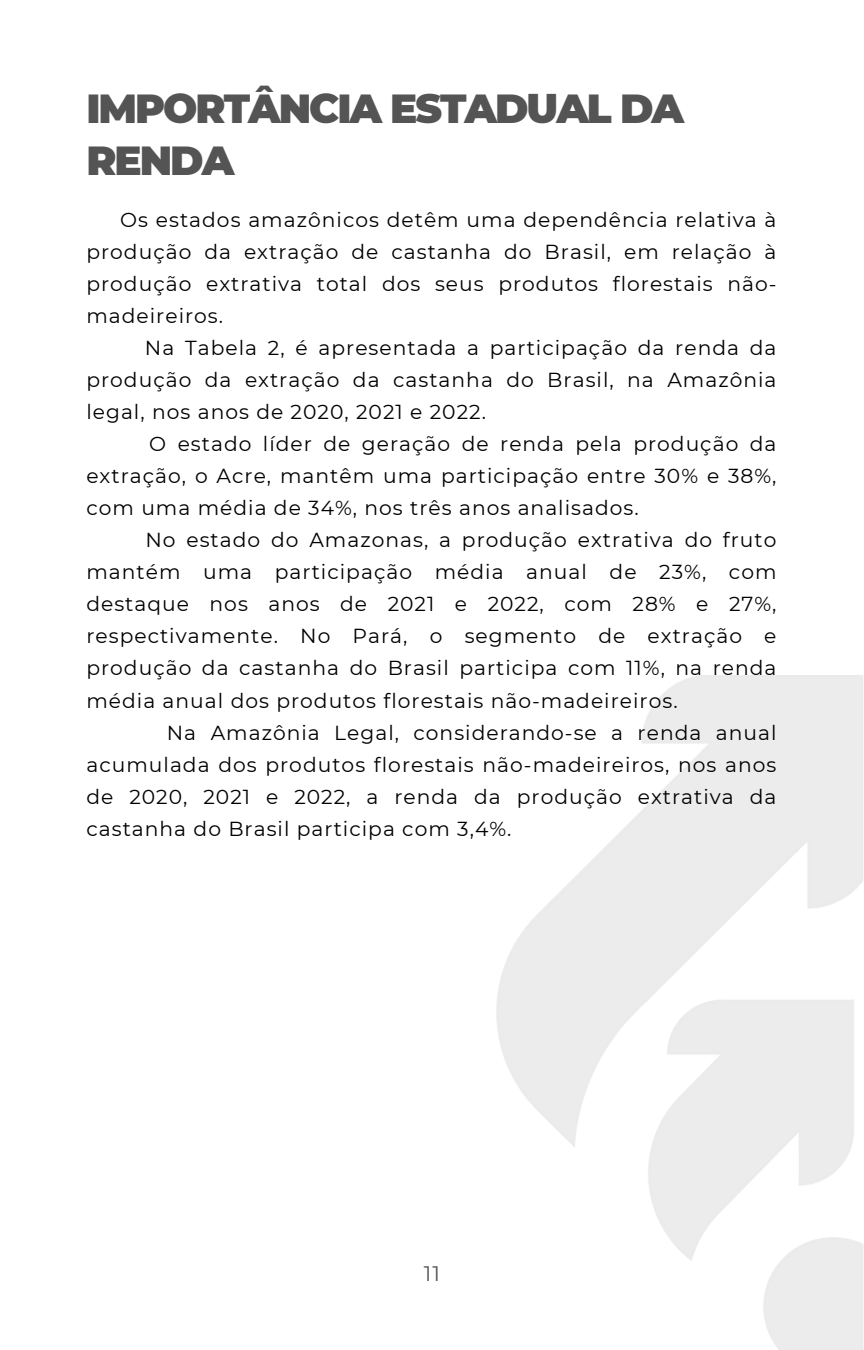
<style>
.page{position:relative;width:864px;height:1350px;background:#fff}
.page>*{position:absolute;margin:0;border:0;box-sizing:border-box;transform-origin:0 0}
.t1{font:900 40.5px/52.2px "Montserrat";letter-spacing:-.05em;color:#545454}
.t2{font:20.93px "Montserrat";color:#545454}
.t3{font:20.25px/31.9px "Montserrat";letter-spacing:.05em;color:#000;text-align:justify}
</style>
<div class="page">
<h1 class="t1" style="left:86px;top:80px;width:599px">IMPORTÂNCIA ESTADUAL DA<br>RENDA</h1>
<p class="t3" style="left:86px;top:203px;width:692px;text-indent:34px">Os estados amazônicos detêm uma dependência relativa à produção da extração de castanha do Brasil, em relação à produção extrativa total dos seus produtos florestais não&shy;madeireiros.</p>
<p class="t3" style="left:86px;top:331px;width:692px;text-indent:59px">Na Tabela 2, é apresentada a participação da renda da produção da extração da castanha do Brasil, na Amazônia legal, nos anos de 2020, 2021 e 2022.</p>
<p class="t3" style="left:86px;top:427px;width:692px;text-indent:63px">O estado líder de geração de renda pela produção da extração, o Acre, mantêm uma participação entre 30% e 38%, com uma média de 34%, nos três anos analisados.</p>
<p class="t3" style="left:86px;top:523px;width:692px;text-indent:59px">No estado do Amazonas, a produção extrativa do fruto mantém uma participação média anual de 23%, com destaque nos anos de 2021 e 2022, com 28% e 27%, respectivamente. No Pará, o segmento de extração e produção da castanha do Brasil participa com 11%, na renda média anual dos produtos florestais não-madeireiros.</p>
<p class="t3" style="left:86px;top:716px;width:692px;text-indent:80px">Na Amazônia Legal, considerando-se a renda anual acumulada dos produtos florestais não-madeireiros, nos anos de 2020, 2021 e 2022, a renda da produção extrativa da castanha do Brasil participa com 3,4%.</p>
<p class="t2" style="left:424px;top:1259px;width:18px">11</p>
</div>
